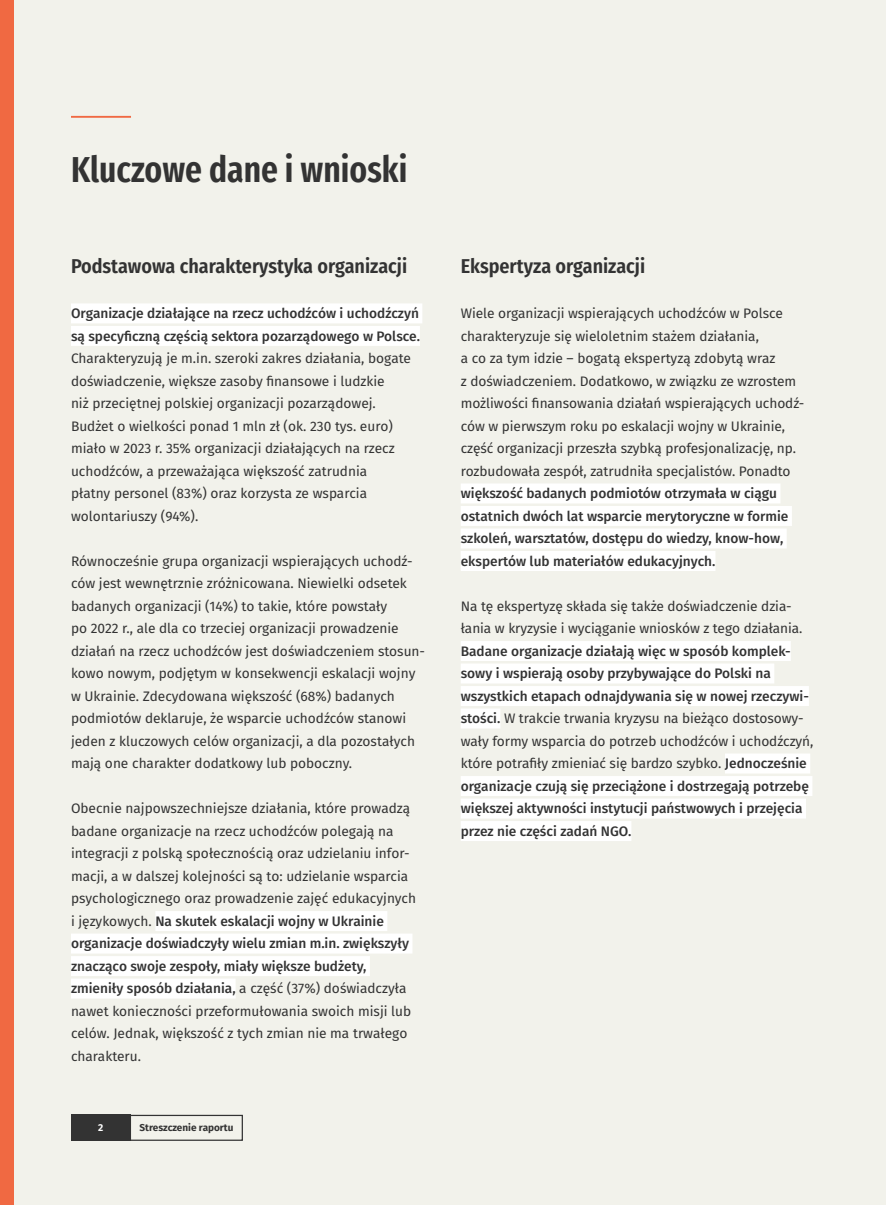
<style>
.page{position:relative;width:886px;height:1205px;background:#f2f2eb}
.page>*{position:absolute;margin:0;border:0;box-sizing:border-box;transform-origin:0 0}
.t1{font:600 extra-condensed 36.25px "Fira Sans";color:#333}
.t2{font:600 20px "Fira Sans Condensed";color:#333}
.t3{font:13.75px/22.5px "Fira Sans";color:#333}
.t4{font:500 13.75px/22.5px "Fira Sans";color:#333}
.t5{font:700 10px "Fira Sans";color:#333}
.t6{font:700 10px "Fira Sans";color:#fff}
.s1{font-weight:500}
.s2{font-weight:400}
</style>
<div class="page">
<div style="left:130px;top:1115px;width:113px;height:26px;border:1px solid #333"></div>
<div style="left:71px;top:1115px;width:60px;height:26px;background:#333"></div>
<hr style="left:71px;top:116px;width:60px;height:2px;background:#f06942">
<div style="left:461px;top:483px;width:319px;height:20px;background:#fff"></div>
<div style="left:461px;top:506px;width:331px;height:20px;background:#fff"></div>
<div style="left:461px;top:528px;width:326px;height:20px;background:#fff"></div>
<div style="left:461px;top:551px;width:254px;height:20px;background:#fff"></div>
<div style="left:461px;top:641px;width:330px;height:20px;background:#fff"></div>
<div style="left:461px;top:663px;width:313px;height:20px;background:#fff"></div>
<div style="left:461px;top:686px;width:348px;height:20px;background:#fff"></div>
<div style="left:461px;top:708px;width:39px;height:20px;background:#fff"></div>
<div style="left:725px;top:753px;width:85px;height:20px;background:#fff"></div>
<div style="left:461px;top:776px;width:351px;height:20px;background:#fff"></div>
<div style="left:461px;top:798px;width:345px;height:20px;background:#fff"></div>
<div style="left:461px;top:821px;width:170px;height:20px;background:#fff"></div>
<div style="left:71px;top:303px;width:351px;height:20px;background:#fff"></div>
<div style="left:71px;top:326px;width:349px;height:20px;background:#fff"></div>
<div style="left:155px;top:911px;width:232px;height:20px;background:#fff"></div>
<div style="left:71px;top:933px;width:341px;height:20px;background:#fff"></div>
<div style="left:71px;top:956px;width:299px;height:20px;background:#fff"></div>
<div style="left:71px;top:978px;width:165px;height:20px;background:#fff"></div>
<div style="left:0;top:0;width:14px;height:1205px;background:#f06942"></div>
<h1 class="t1" style="left:71px;top:140px;width:338px">Kluczowe dane i wnioski</h1>
<h2 class="t2" style="left:71px;top:250px;width:338px">Podstawowa charakterystyka organizacji</h2>
<p class="t4" style="left:71px;top:302px;width:350px">Organizacje działające na rzecz uchodźców i uchodźczyń są specyficzną częścią sektora pozarządowego w Polsce.</p>
<p class="t3" style="left:71px;top:347px;width:342px">Charakteryzują je m.in. szeroki zakres działania, bogate doświadczenie, większe zasoby finansowe i ludzkie<br>niż przeciętnej polskiej organizacji pozarządowej.<br>Budżet o wielkości ponad 1 mln zł (ok. 230 tys. euro) miało w 2023 r. 35% organizacji działających na rzecz uchodźców, a przeważająca większość zatrudnia<br>płatny personel (83%) oraz korzysta ze wsparcia wolontariuszy (94%).</p>
<p class="t3" style="left:71px;top:549px;width:356px">Równocześnie grupa organizacji wspierających uchodź&shy;ców jest wewnętrznie zróżnicowana. Niewielki odsetek badanych organizacji (14%) to takie, które powstały<br>po 2022 r., ale dla co trzeciej organizacji prowadzenie działań na rzecz uchodźców jest doświadczeniem stosun&shy;kowo nowym, podjętym w konsekwencji eskalacji wojny w Ukrainie. Zdecydowana większość (68%) badanych podmiotów deklaruje, że wsparcie uchodźców stanowi jeden z kluczowych celów organizacji, a dla pozostałych mają one charakter dodatkowy lub poboczny.</p>
<p class="t3" style="left:71px;top:797px;width:347px">Obecnie najpowszechniejsze działania, które prowadzą badane organizacje na rzecz uchodźców polegają na integracji z polską społecznością oraz udzielaniu infor&shy;macji, a w dalszej kolejności są to: udzielanie wsparcia psychologicznego oraz prowadzenie zajęć edukacyjnych i językowych. <span class="s1">Na skutek eskalacji wojny w Ukrainie organizacje doświadczyły wielu zmian m.in. zwiększyły znacząco swoje zespoły, miały większe budżety, zmieniły sposób działania,</span> a część (37%) doświadczyła nawet konieczności przeformułowania swoich misji lub celów. Jednak, większość z tych zmian nie ma trwałego charakteru.</p>
<p class="t6" style="left:98px;top:1119px;width:7px">2</p>
<p class="t5" style="left:140px;top:1119px;width:95px">Streszczenie raportu</p>
<h2 class="t2" style="left:461px;top:250px;width:186px">Ekspertyza organizacji</h2>
<p class="t3" style="left:461px;top:302px;width:345px">Wiele organizacji wspierających uchodźców w Polsce charakteryzuje się wieloletnim stażem działania,<br>a co za tym idzie – bogatą ekspertyzą zdobytą wraz<br>z doświadczeniem. Dodatkowo, w związku ze wzrostem możliwości finansowania działań wspierających uchodź&shy;ców w pierwszym roku po eskalacji wojny w Ukrainie, część organizacji przeszła szybką profesjonalizację, np. rozbudowała zespół, zatrudniła specjalistów. Ponadto</p>
<p class="t4" style="left:461px;top:482px;width:329px">większość badanych podmiotów otrzymała w ciągu ostatnich dwóch lat wsparcie merytoryczne w formie szkoleń, warsztatów, dostępu do wiedzy, know-how, ekspertów lub materiałów edukacyjnych.</p>
<p class="t3" style="left:461px;top:594px;width:343px">Na tę ekspertyzę składa się także doświadczenie dzia&shy;łania w kryzysie i wyciąganie wniosków z tego działania.</p>
<p class="t4" style="left:461px;top:639px;width:354px">Badane organizacje działają więc w sposób komplek&shy;sowy i wspierają osoby przybywające do Polski na wszystkich etapach odnajdywania się w nowej rzeczywi&shy;stości. <span class="s2">W trakcie trwania kryzysu na bieżąco dostosowy&shy;wały formy wsparcia do potrzeb uchodźców i uchodźczyń, które potrafiły zmieniać się bardzo szybko.</span> Jednocześnie organizacje czują się przeciążone i dostrzegają potrzebę większej aktywności instytucji państwowych i przejęcia przez nie części zadań NGO.</p>
</div>
